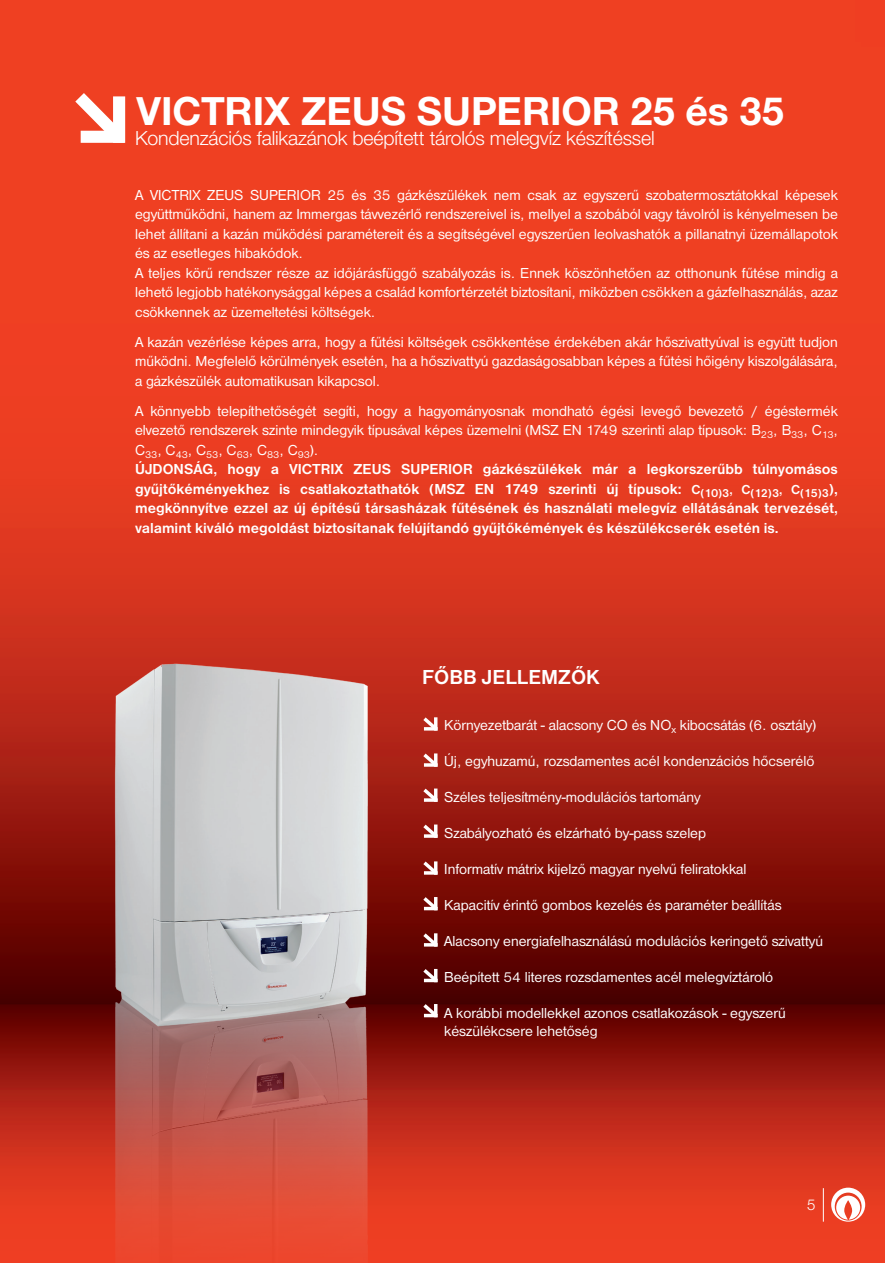
<style>
.page{position:relative;width:885px;height:1263px;background:#fff}
.page>*{position:absolute;margin:0;border:0;box-sizing:border-box;transform-origin:0 0}
.t1{font:700 39px "Helvetica Neue LT Std";color:#fff}
.t2{font:700 21px "Nimbus San DEE";color:#fff}
.t3{font:300 19.5px "Helvetica Neue LT Std";letter-spacing:-.01em;color:#fff}
.t4{font:15px/19.5px "Nimbus San DEE";color:#fff}
.t5{font:700 15px/19.5px "Nimbus San DEE";color:#fff}
.t6{font:300 15px "Helvetica Neue LT Std";color:#fff}
.s1{font-weight:400}
.s2{font-size:13.5px}
</style>
<div class="page">
<img style="left:0;top:0;width:884px;height:1263px">
<svg style="left:62px;top:80px;width:72px;height:72px;background:#f1593f"></svg>
<div style="left:81px;top:131px;width:44px;height:12px;background:#fff"></div>
<div style="left:113px;top:96px;width:12px;height:47px;background:#fff"></div>
<svg style="left:419px;top:714px;width:22px;height:20px"></svg>
<svg style="left:419px;top:750px;width:22px;height:20px"></svg>
<svg style="left:424px;top:763px;width:10px;height:4px"></svg>
<hr style="left:434px;top:753px;width:3px;height:14px;background:#fff">
<svg style="left:419px;top:821px;width:22px;height:20px"></svg>
<svg style="left:424px;top:834px;width:10px;height:4px"></svg>
<hr style="left:434px;top:824px;width:3px;height:14px;background:#fff">
<svg style="left:419px;top:858px;width:22px;height:20px"></svg>
<svg style="left:424px;top:871px;width:10px;height:4px"></svg>
<hr style="left:434px;top:861px;width:3px;height:14px;background:#fff">
<svg style="left:419px;top:893px;width:22px;height:21px"></svg>
<svg style="left:419px;top:930px;width:22px;height:20px"></svg>
<svg style="left:419px;top:965px;width:22px;height:21px"></svg>
<div style="left:855px;top:0;width:29px;height:41px;background:#ef3e22"></div>
<div style="left:861px;top:0;width:23px;height:47px;background:#ef3e22"></div>
<svg style="left:419px;top:785px;width:22px;height:20px"></svg>
<svg style="left:424px;top:798px;width:10px;height:4px"></svg>
<hr style="left:434px;top:788px;width:3px;height:14px;background:#fff">
<svg style="left:419px;top:1000px;width:22px;height:21px"></svg>
<img style="left:83px;top:611px;width:325px;height:652px">
<hr style="left:822px;top:1188px;width:1px;height:34px;background:#fff">
<svg style="left:831px;top:1187px;width:34px;height:35px"></svg>
<h1 class="t1" style="left:136px;top:87px;width:648px">VICTRIX ZEUS SUPERIOR 25 és 35</h1>
<h3 class="t3" style="left:135px;top:126px;width:521px">Kondenzációs falikazánok beépített tárolós melegvíz készítéssel</h3>
<p class="t4" style="left:135px;top:185px;width:704px">A VICTRIX ZEUS SUPERIOR 25 és 35 gázkészülékek nem csak az egyszerű szobatermosztátokkal képesek együttműködni, hanem az Immergas távvezérlő rendszereivel is, mellyel a szobából vagy távolról is kényelmesen be lehet állítani a kazán működési paramétereit és a segítségével egyszerűen leolvashatók a pillanatnyi üzemállapotok és az esetleges hibakódok.<br>A teljes körű rendszer része az időjárásfüggő szabályozás is. Ennek köszönhetően az otthonunk fűtése mindig a lehető legjobb hatékonysággal képes a család komfortérzetét biztosítani, miközben csökken a gázfelhasználás, azaz csökkennek az üzemeltetési költségek.</p>
<p class="t4" style="left:135px;top:332px;width:704px;text-align:justify">A kazán vezérlése képes arra, hogy a fűtési költségek csökkentése érdekében akár hőszivattyúval is együtt tudjon működni. Megfelelő körülmények esetén, ha a hőszivattyú gazdaságosabban képes a fűtési hőigény kiszolgálására, a gázkészülék automatikusan kikapcsol.</p>
<p class="t5" style="left:135px;top:401px;width:704px"><span class="s1">A könnyebb telepíthetőségét segíti, hogy a hagyományosnak mondható égési levegő bevezető / égéstermék elvezető rendszerek szinte mindegyik típusával képes üzemelni (MSZ EN 1749 szerinti alap típusok: B</span><sub>23</sub><span class="s1">, B</span><sub>33</sub><span class="s1">, C</span><sub>13</sub><span class="s1">, C</span><sub>33</sub><span class="s1">, C</span><sub>43</sub><span class="s1">, C</span><sub>53</sub><span class="s1">, C</span><sub>63</sub><span class="s1">, C</span><sub>83</sub><span class="s1">, C</span><sub>93</sub><span class="s1">).<br></span>ÚJDONSÁG, hogy a VICTRIX ZEUS SUPERIOR gázkészülékek már a legkorszerűbb túlnyomásos gyűjtőkéményekhez is csatlakoztathatók (MSZ EN 1749 szerinti új típusok: <span class="s2">C</span><sub>(10)3</sub><span class="s2">, C</span><sub>(12)3</sub><span class="s2">, C</span><sub>(15)3</sub>), megkönnyítve ezzel az új építésű társasházak fűtésének és használati melegvíz ellátásának tervezését, valamint kiváló megoldást biztosítanak felújítandó gyűjtőkémények és készülékcserék esetén is.</p>
<h2 class="t2" style="left:422px;top:666px;width:179px">FŐBB JELLEMZŐK</h2>
<p class="t4" style="left:444px;top:715px;width:373px">Környezetbarát - alacsony CO és NO<sub>x</sub> kibocsátás (6. osztály)</p>
<p class="t4" style="left:444px;top:751px;width:371px">Új, egyhuzamú, rozsdamentes acél kondenzációs hőcserélő</p>
<p class="t4" style="left:444px;top:787px;width:258px">Széles teljesítmény-modulációs tartomány</p>
<p class="t4" style="left:444px;top:823px;width:263px">Szabályozható és elzárható by-pass szelep</p>
<p class="t4" style="left:444px;top:859px;width:304px">Informatív mátrix kijelző magyar nyelvű feliratokkal</p>
<p class="t4" style="left:444px;top:895px;width:339px">Kapacitív érintő gombos kezelés és paraméter beállítás</p>
<p class="t4" style="left:444px;top:931px;width:380px">Alacsony energiafelhasználású modulációs keringető szivattyú</p>
<p class="t4" style="left:444px;top:967px;width:330px">Beépített 54 literes rozsdamentes acél melegvíztároló</p>
<p class="t4" style="left:444px;top:1004px;width:343px;line-height:18px">A korábbi modellekkel azonos csatlakozások - egyszerű készülékcsere lehetőség</p>
<p class="t6" style="left:807px;top:1195px;width:10px">5</p>
</div>
